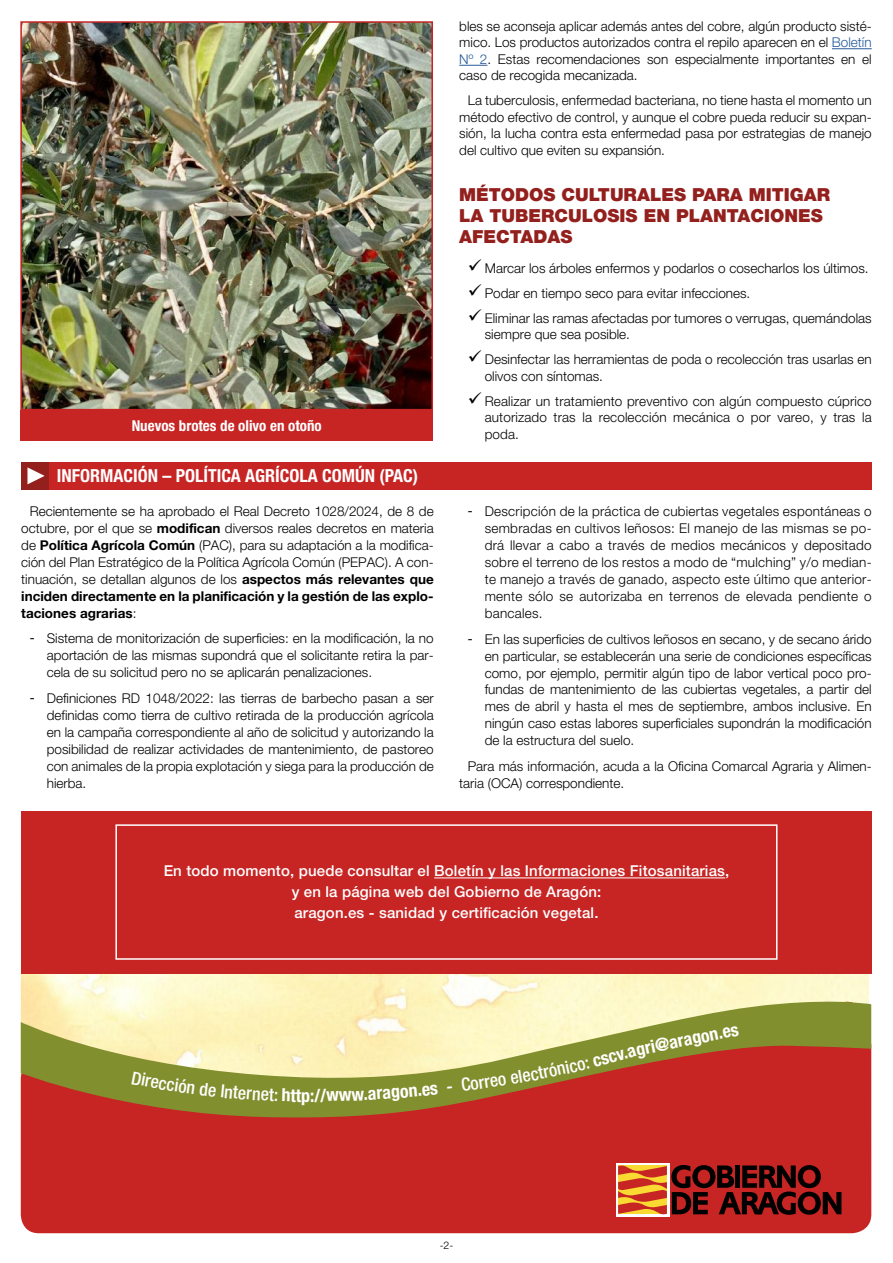
<style>
.page{position:relative;width:893px;height:1263px;background:#fff}
.page>*{position:absolute;margin:0;border:0;box-sizing:border-box;transform-origin:0 0}
.t1{font:900 18px/21px "Helvetica Neue LT Std";color:#93201d}
.t2{font:700 condensed 18px "Helvetica Neue LT Std";color:#fff}
.t3{font:700 condensed 18px "Helvetica Neue";color:#fff}
.t4{font:500 condensed 18px "Helvetica Neue";color:#fff}
.t5{font:500 15px/21px "Helvetica Neue LT Std";letter-spacing:.01em;color:#fff;text-align:center}
.t6{font:700 condensed 15px "Helvetica Neue LT Std";color:#fff}
.t7{font:300 13.5px/17px "Helvetica Neue LT Std";color:#000;text-align:justify}
.t8{font:300 10.5px "Helvetica Neue LT Std";color:#000}
.s1{font-weight:700}
.s2{font-family:"Tahoma";font-weight:400}
.s3{color:#265a9b}
</style>
<div class="page">
<hr style="left:832px;top:48px;width:40px;height:1px;background:#265a9b">
<svg style="left:459px;top:65px;width:28px;height:1px"></svg>
<div style="left:20px;top:410px;width:413px;height:31px;background:#c72424"></div>
<img style="left:23px;top:24px;width:407px;height:383px">
<div style="left:20px;top:21px;width:413px;height:389px;border:2px solid #c72424"></div>
<div style="left:48px;top:462px;width:824px;height:28px;background:#c72424"></div>
<div style="left:21px;top:462px;width:28px;height:28px;background:#93201d"></div>
<svg style="left:27px;top:467px;width:18px;height:17px"></svg>
<img style="left:21px;top:974px;width:637px;height:25px">
<div style="left:21px;top:999px;width:850px;height:234px;background:#c72424"></div>
<svg style="left:21px;top:1000px;width:850px;height:120px;background:#cc9969"></svg>
<div style="left:616px;top:1163px;width:53px;height:54px;background:#fff"></div>
<svg style="left:618px;top:1165px;width:223px;height:50px;background:#842c1b"></svg>
<div style="left:21px;top:811px;width:850px;height:163px;background:#c72424"></div>
<hr style="left:434px;top:877px;width:291px;height:1px;background:#fff">
<div style="left:115px;top:824px;width:662px;height:136px;border:2px solid #fff"></div>
<div style="left:132px;top:1071px;width:169px;height:31px;background:#828f2e"></div>
<div style="left:314px;top:1084px;width:124px;height:18px;background:#828f2e"></div>
<svg style="left:447px;top:1075px;width:60px;height:16px"></svg>
<svg style="left:537px;top:1046px;width:100px;height:33px;background:#8d822f"></svg>
<p class="t6" style="left:132px;top:416px;width:192px">Nuevos brotes de olivo en otoño</p>
<h1 class="t2" style="left:57px;top:465px;width:363px">INFORMACIÓN – POLÍTICA AGRÍCOLA COMÚN (PAC)</h1>
<p class="t7" style="left:21px;top:502px;width:414px;text-indent:9px">Recientemente se ha aprobado el Real Decreto 1028/2024, de 8 de octubre, por el que se <span class="s1">modifican</span> diversos reales decretos en materia de <span class="s1">Política Agrícola Común</span> (PAC), para su adaptación a la modifica&shy;ción del Plan Estratégico de la Política Agrícola Común (PEPAC). A con&shy;tinuación, se detallan algunos de los <span class="s1">aspectos más relevantes que inciden directamente en la planificación y la gestión de las explo&shy;taciones agrarias</span>:</p>
<p class="t7" style="left:47px;top:630px;width:388px;text-indent:-17px"><span class="s2">-</span> Sistema de monitorización de superficies: en la modificación, la no aportación de las mismas supondrá que el solicitante retira la par&shy;cela de su solicitud pero no se aplicarán penalizaciones.</p>
<p class="t7" style="left:47px;top:689px;width:388px;text-indent:-17px"><span class="s2">-</span> Definiciones RD 1048/2022: las tierras de barbecho pasan a ser definidas como tierra de cultivo retirada de la producción agrícola en la campaña correspondiente al año de solicitud y autorizando la posibilidad de realizar actividades de mantenimiento, de pastoreo con animales de la propia explotación y siega para la producción de hierba.</p>
<p class="t7" style="left:459px;top:18px;width:414px;line-height:16.5px">bles se aconseja aplicar además antes del cobre, algún producto sisté&shy;mico. Los productos autorizados contra el repilo aparecen en el <span class="s3">Boletín Nº 2</span>. Estas recomendaciones son especialmente importantes en el caso de recogida mecanizada.</p>
<p class="t7" style="left:459px;top:92px;width:414px;line-height:16.5px;text-indent:9px">La tuberculosis, enfermedad bacteriana, no tiene hasta el momento un método efectivo de control, y aunque el cobre pueda reducir su expan&shy;sión, la lucha contra esta enfermedad pasa por estrategias de manejo del cultivo que eviten su expansión.</p>
<h1 class="t1" style="left:459px;top:184px;width:372px">MÉTODOS CULTURALES PARA MITIGAR<br>LA TUBERCULOSIS EN PLANTACIONES<br>AFECTADAS</h1>
<p class="t7" style="left:468px;top:259px;width:402px">✓ Marcar los árboles enfermos y podarlos o cosecharlos los últimos.</p>
<p class="t7" style="left:468px;top:284px;width:284px">✓ Podar en tiempo seco para evitar infecciones.</p>
<p class="t7" style="left:485px;top:309px;width:388px;line-height:16.5px;text-indent:-17px">✓ Eliminar las ramas afectadas por tumores o verrugas, quemándolas siempre que sea posible.</p>
<p class="t7" style="left:485px;top:351px;width:388px;line-height:16.5px;text-indent:-17px">✓ Desinfectar las herramientas de poda o recolección tras usarlas en olivos con síntomas.</p>
<p class="t7" style="left:485px;top:392px;width:388px;line-height:16.5px;text-indent:-17px">✓ Realizar un tratamiento preventivo con algún compuesto cúprico autorizado tras la recolección mecánica o por vareo, y tras la poda.</p>
<p class="t7" style="left:485px;top:503px;width:388px;text-indent:-17px"><span class="s2">-</span> Descripción de la práctica de cubiertas vegetales espontáneas o sembradas en cultivos leñosos: El manejo de las mismas se po&shy;drá llevar a cabo a través de medios mecánicos y depositado sobre el terreno de los restos a modo de “mulching” y/o median&shy;te manejo a través de ganado, aspecto este último que anterior&shy;mente sólo se autorizaba en terrenos de elevada pendiente o bancales.</p>
<p class="t7" style="left:485px;top:630px;width:388px;text-indent:-17px"><span class="s2">-</span> En las superficies de cultivos leñosos en secano, y de secano árido en particular, se establecerán una serie de condiciones específicas como, por ejemplo, permitir algún tipo de labor vertical poco pro&shy;fundas de mantenimiento de las cubiertas vegetales, a partir del mes de abril y hasta el mes de septiembre, ambos inclusive. En ningún caso estas labores superficiales supondrán la modificación de la estructura del suelo.</p>
<p class="t7" style="left:459px;top:757px;width:414px;text-indent:9px">Para más información, acuda a la Oficina Comarcal Agraria y Alimen&shy;taria (OCA) correspondiente.</p>
<p class="t5" style="left:164px;top:860px;width:567px">En todo momento, puede consultar el Boletín y las Informaciones Fitosanitarias, y en la página web del Gobierno de Aragón:<br>aragon.es - sanidad y certificación vegetal.</p>
<h1 class="t3" style="left:301px;top:1084px;width:15px">p:</h1>
<h1 class="t4" style="left:508px;top:1067px;width:30px;rotate:-10deg">elec</h1>
<p class="t8" style="left:440px;top:1239px;width:15px">-2-</p>
<h1 class="t3" style="left:634px;top:1039px;width:106px;rotate:-12deg">gri@aragon.es</h1>
</div>
